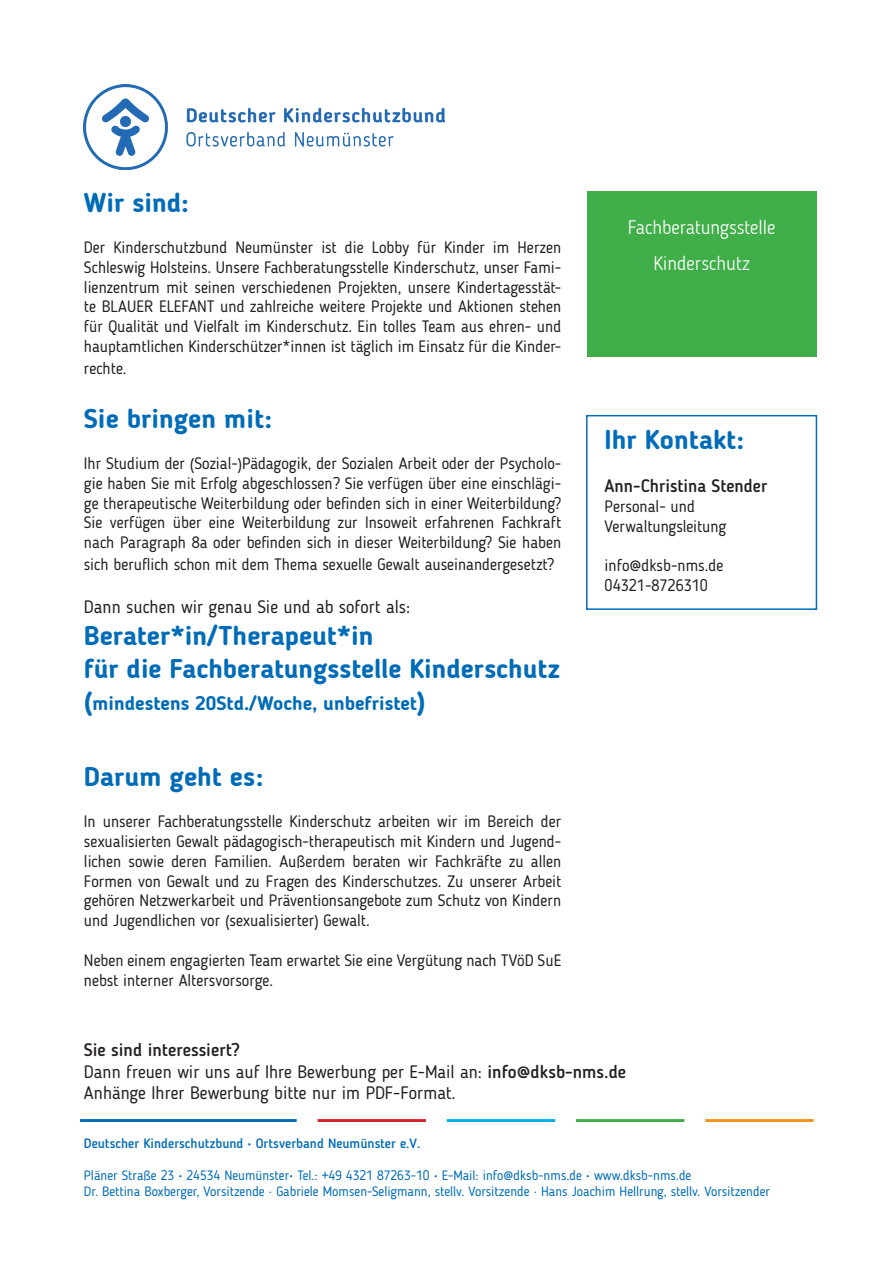
<style>
.page{position:relative;width:893px;height:1263px;background:#fff}
.page>*{position:absolute;margin:0;border:0;box-sizing:border-box;transform-origin:0 0}
.t1{font:700 27px/32.4px "Blogger Sans";color:#006cb7}
.t2{font:700 19.5px "Blogger Sans";color:#006cb7}
.t3{font:300 19.5px/36px "Blogger Sans";color:#fff;text-align:center}
.t4{font:18px/21.6px "Blogger Sans";color:#231f20}
.t5{font:500 18px "Blogger Sans";color:#231f20}
.t6{font:16.5px/19.8px "Blogger Sans";color:#231f20;text-align:justify}
.t7{font:13.5px/16.2px "Blogger Sans";color:#006cb7}
.t8{font:500 13.5px "Blogger Sans";color:#006cb7}
.s1{font-size:27px}
.s2{font-weight:500}
</style>
<div class="page">
<img style="left:84px;top:85px;width:360px;height:84px">
<div style="left:587px;top:191px;width:229px;height:166px;background:#40ae49"></div>
<div style="left:586px;top:415px;width:231px;height:195px;border:2px solid #006cb7"></div>
<hr style="left:318px;top:1119px;width:108px;height:3px;background:#d1232a">
<hr style="left:576px;top:1119px;width:108px;height:3px;background:#40ae49">
<hr style="left:705px;top:1119px;width:109px;height:3px;background:#f7931d">
<hr style="left:447px;top:1119px;width:108px;height:3px;background:#00aeef">
<hr style="left:80px;top:1119px;width:217px;height:3px;background:#006cb7">
<h1 class="t1" style="left:84px;top:186px;width:106px">Wir sind:</h1>
<p class="t6" style="left:84px;top:237px;width:479px">Der Kinderschutzbund Neumünster ist die Lobby für Kinder im Herzen Schleswig Holsteins. Unsere Fachberatungsstelle Kinderschutz, unser Fami&shy;lienzentrum mit seinen verschiedenen Projekten, unsere Kindertagesstät&shy;te BLAUER ELEFANT und zahlreiche weitere Projekte und Aktionen stehen für Qualität und Vielfalt im Kinderschutz. Ein tolles Team aus ehren- und hauptamtlichen Kinderschützer*innen ist täglich im Einsatz für die Kinder-</p>
<p class="t6" style="left:84px;top:358px;width:44px">rechte.</p>
<h1 class="t1" style="left:84px;top:402px;width:190px">Sie bringen mit:</h1>
<p class="t6" style="left:84px;top:453px;width:479px">Ihr Studium der (Sozial-)Pädagogik, der Sozialen Arbeit oder der Psycholo&shy;gie haben Sie mit Erfolg abgeschlossen? Sie verfügen über eine einschlägi&shy;ge therapeutische Weiterbildung oder befinden sich in einer Weiterbildung?<br>Sie verfügen über eine Weiterbildung zur Insoweit erfahrenen Fachkraft nach Paragraph 8a oder befinden sich in dieser Weiterbildung? Sie haben</p>
<p class="t6" style="left:84px;top:554px;width:472px">sich beruflich schon mit dem Thema sexuelle Gewalt auseinandergesetzt?</p>
<p class="t4" style="left:84px;top:596px;width:328px">Dann suchen wir genau Sie und ab sofort als:</p>
<h1 class="t1" style="left:84px;top:620px;width:477px">Berater*in/Therapeut*in<br>für die Fachberatungsstelle Kinderschutz</h1>
<p class="t2" style="left:84px;top:692px;width:343px"><span class="s1">(</span>mindestens 20Std./Woche, unbefristet<span class="s1">)</span></p>
<h1 class="t1" style="left:84px;top:760px;width:181px">Darum geht es:</h1>
<p class="t6" style="left:84px;top:811px;width:479px">In unserer Fachberatungsstelle Kinderschutz arbeiten wir im Bereich der sexualisierten Gewalt pädagogisch-therapeutisch mit Kindern und Jugend&shy;lichen sowie deren Familien. Außerdem beraten wir Fachkräfte zu allen Formen von Gewalt und zu Fragen des Kinderschutzes. Zu unserer Arbeit gehören Netzwerkarbeit und Präventionsangebote zum Schutz von Kindern und Jugendlichen vor (sexualisierter) Gewalt.</p>
<p class="t6" style="left:84px;top:950px;width:479px">Neben einem engagierten Team erwartet Sie eine Vergütung nach TVöD SuE nebst interner Altersvorsorge.</p>
<p class="t3" style="left:628px;top:209px;width:149px">Fachberatungsstelle<br>Kinderschutz</p>
<h1 class="t1" style="left:605px;top:423px;width:141px">Ihr Kontakt:</h1>
<p class="t5" style="left:605px;top:475px;width:164px">Ann-Christina Stender</p>
<p class="t6" style="left:605px;top:496px;width:123px">Personal- und<br>Verwaltungsleitung</p>
<p class="t6" style="left:605px;top:556px;width:120px">info@dksb-nms.de<br>04321-8726310</p>
<p class="t4" style="left:84px;top:1039px;width:544px"><span class="s2">Sie sind interessiert?<br></span>Dann freuen wir uns auf Ihre Bewerbung per E-Mail an: <span class="s2">info@dksb-nms.de<br></span>Anhänge Ihrer Bewerbung bitte nur im PDF-Format.</p>
<p class="t8" style="left:84px;top:1135px;width:338px">Deutscher Kinderschutzbund • Ortsverband Neumünster e.V.</p>
<p class="t7" style="left:84px;top:1167px;width:688px">Pläner Straße 23 • 24534 Neumünster• Tel.: +49 4321 87263-10 • E-Mail: info@dksb-nms.de • www.dksb-nms.de<br>Dr. Bettina Boxberger, Vorsitzende · Gabriele Momsen-Seligmann, stellv. Vorsitzende · Hans Joachim Hellrung, stellv. Vorsitzender</p>
</div>
